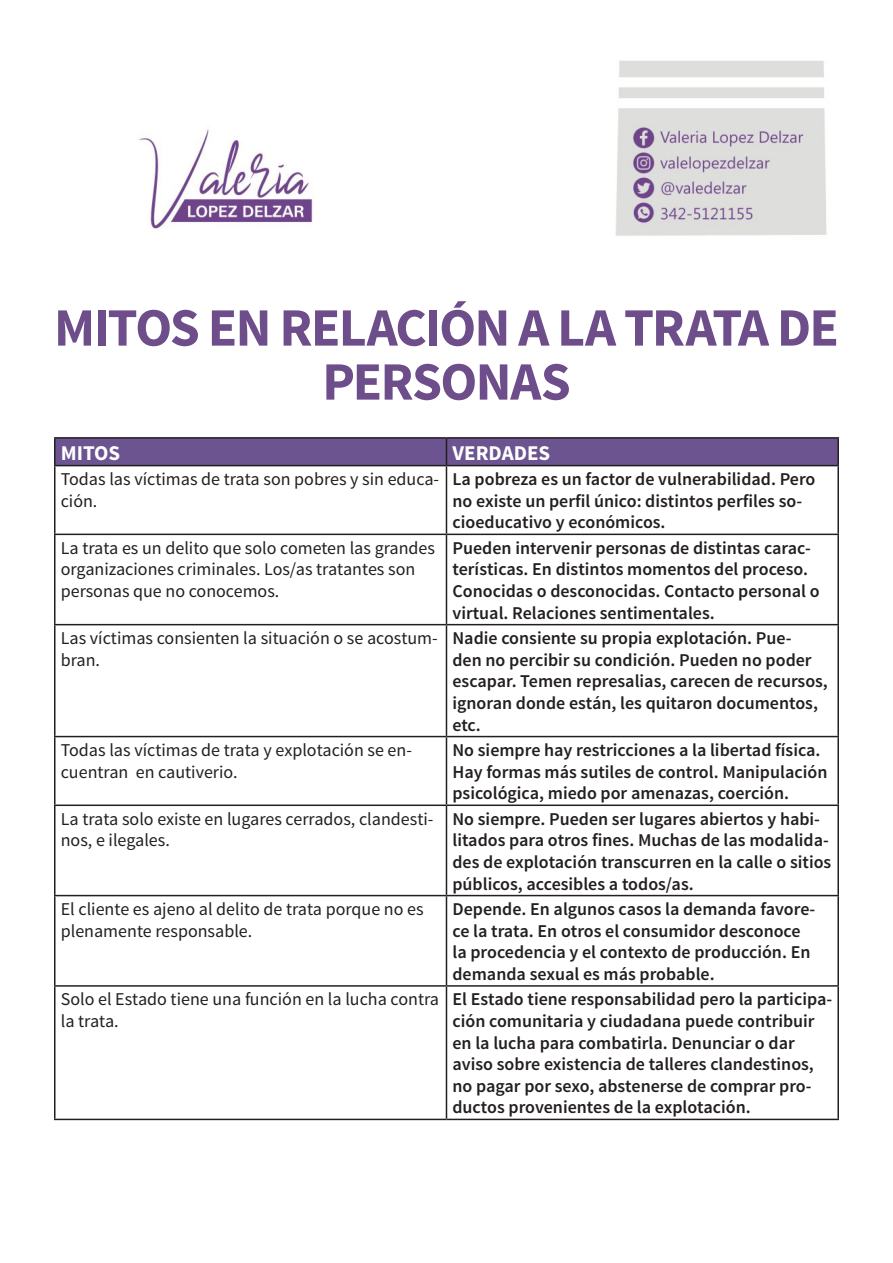
<style>
.page{position:relative;width:893px;height:1263px;background:#fff}
.page>*{position:absolute;margin:0;border:0;box-sizing:border-box;transform-origin:0 0}
.t1{font:700 54px/54px "Source Sans Pro";letter-spacing:-.035em;color:#6e4d8b;text-align:center}
.t2{font:700 21px "Source Sans Pro";color:#fff}
.t3{font:600 18px/21.6px "Source Sans Pro";color:#231f20}
.t4{font:18px/21.6px "Source Sans Pro";color:#231f20}
</style>
<div class="page">
<img style="left:139px;top:60px;width:688px;height:176px">
<hr style="left:54px;top:437px;width:392px;height:2px;background:#231f20">
<hr style="left:54px;top:439px;width:2px;height:26px;background:#231f20">
<hr style="left:446px;top:437px;width:393px;height:2px;background:#231f20">
<svg style="left:55px;top:438px;width:783px;height:27px;background:#68528b"></svg>
<hr style="left:837px;top:439px;width:2px;height:26px;background:#231f20">
<hr style="left:54px;top:465px;width:392px;height:1px;background:#231f20">
<hr style="left:54px;top:466px;width:2px;height:68px;background:#231f20">
<hr style="left:446px;top:465px;width:393px;height:1px;background:#231f20">
<hr style="left:446px;top:466px;width:1px;height:68px;background:#231f20">
<hr style="left:837px;top:466px;width:2px;height:68px;background:#231f20">
<hr style="left:54px;top:534px;width:392px;height:1px;background:#231f20">
<hr style="left:54px;top:535px;width:2px;height:89px;background:#231f20">
<hr style="left:446px;top:534px;width:393px;height:1px;background:#231f20">
<hr style="left:446px;top:535px;width:1px;height:89px;background:#231f20">
<hr style="left:837px;top:535px;width:2px;height:89px;background:#231f20">
<hr style="left:54px;top:624px;width:392px;height:1px;background:#231f20">
<hr style="left:54px;top:625px;width:2px;height:111px;background:#231f20">
<hr style="left:446px;top:624px;width:393px;height:1px;background:#231f20">
<hr style="left:446px;top:625px;width:1px;height:111px;background:#231f20">
<hr style="left:837px;top:625px;width:2px;height:111px;background:#231f20">
<hr style="left:54px;top:736px;width:392px;height:1px;background:#231f20">
<hr style="left:54px;top:737px;width:2px;height:67px;background:#231f20">
<hr style="left:446px;top:736px;width:393px;height:1px;background:#231f20">
<hr style="left:446px;top:737px;width:1px;height:67px;background:#231f20">
<hr style="left:837px;top:737px;width:2px;height:67px;background:#231f20">
<hr style="left:54px;top:804px;width:392px;height:2px;background:#231f20">
<hr style="left:54px;top:806px;width:2px;height:89px;background:#231f20">
<hr style="left:446px;top:804px;width:393px;height:2px;background:#231f20">
<hr style="left:446px;top:806px;width:1px;height:89px;background:#231f20">
<hr style="left:837px;top:806px;width:2px;height:89px;background:#231f20">
<hr style="left:54px;top:895px;width:392px;height:1px;background:#231f20">
<hr style="left:54px;top:896px;width:2px;height:89px;background:#231f20">
<hr style="left:446px;top:895px;width:393px;height:1px;background:#231f20">
<hr style="left:446px;top:896px;width:1px;height:89px;background:#231f20">
<hr style="left:837px;top:896px;width:2px;height:89px;background:#231f20">
<hr style="left:54px;top:985px;width:392px;height:2px;background:#231f20">
<hr style="left:54px;top:987px;width:2px;height:132px;background:#231f20">
<hr style="left:446px;top:985px;width:393px;height:2px;background:#231f20">
<hr style="left:446px;top:987px;width:1px;height:132px;background:#231f20">
<hr style="left:837px;top:987px;width:2px;height:132px;background:#231f20">
<hr style="left:54px;top:1119px;width:392px;height:1px;background:#231f20">
<hr style="left:446px;top:1119px;width:393px;height:1px;background:#231f20">
<p class="t1" style="left:54px;top:303px;width:786px">MITOS EN RELACIÓN A LA TRATA DE<br>PERSONAS</p>
<p class="t2" style="left:61px;top:439px;width:61px">MITOS</p>
<p class="t2" style="left:452px;top:439px;width:99px">VERDADES</p>
<p class="t4" style="left:61px;top:469px;width:380px">Todas las víctimas de trata son pobres y sin educa&shy;ción.</p>
<p class="t3" style="left:452px;top:469px;width:365px">La pobreza es un factor de vulnerabilidad. Pero no existe un perfil único: distintos perfiles so&shy;cioeducativo y económicos.</p>
<p class="t4" style="left:61px;top:537px;width:376px">La trata es un delito que solo cometen las grandes organizaciones criminales. Los/as tratantes son personas que no conocemos.</p>
<p class="t3" style="left:452px;top:537px;width:369px">Pueden intervenir personas de distintas carac&shy;terísticas. En distintos momentos del proceso.<br>Conocidas o desconocidas. Contacto personal o virtual. Relaciones sentimentales.</p>
<p class="t4" style="left:61px;top:628px;width:378px">Las víctimas consienten la situación o se acostum&shy;bran.</p>
<p class="t3" style="left:452px;top:628px;width:377px">Nadie consiente su propia explotación. Pue-<br>den no percibir su condición. Pueden no poder escapar. Temen represalias, carecen de recursos, ignoran donde están, les quitaron documentos, etc.</p>
<p class="t4" style="left:61px;top:740px;width:353px">Todas las víctimas de trata y explotación se en&shy;cuentran en cautiverio.</p>
<p class="t3" style="left:452px;top:740px;width:370px">No siempre hay restricciones a la libertad física.</p>
<p class="t3" style="left:452px;top:761px;width:376px">Hay formas más sutiles de control. Manipulación psicológica, miedo por amenazas, coerción.</p>
<p class="t4" style="left:61px;top:808px;width:374px">La trata solo existe en lugares cerrados, clandesti&shy;nos, e ilegales.</p>
<p class="t3" style="left:452px;top:808px;width:380px">No siempre. Pueden ser lugares abiertos y habi&shy;litados para otros fines. Muchas de las modalida&shy;des de explotación transcurren en la calle o sitios públicos, accesibles a todos/as.</p>
<p class="t4" style="left:61px;top:899px;width:364px">El cliente es ajeno al delito de trata porque no es plenamente responsable.</p>
<p class="t3" style="left:452px;top:899px;width:364px">Depende. En algunos casos la demanda favore&shy;ce la trata. En otros el consumidor desconoce la procedencia y el contexto de producción. En demanda sexual es más probable.</p>
<p class="t4" style="left:61px;top:989px;width:380px">Solo el Estado tiene una función en la lucha contra la trata.</p>
<p class="t3" style="left:452px;top:989px;width:381px">El Estado tiene responsabilidad pero la participa&shy;ción comunitaria y ciudadana puede contribuir en la lucha para combatirla. Denunciar o dar aviso sobre existencia de talleres clandestinos, no pagar por sexo, abstenerse de comprar pro&shy;ductos provenientes de la explotación.</p>
</div>
